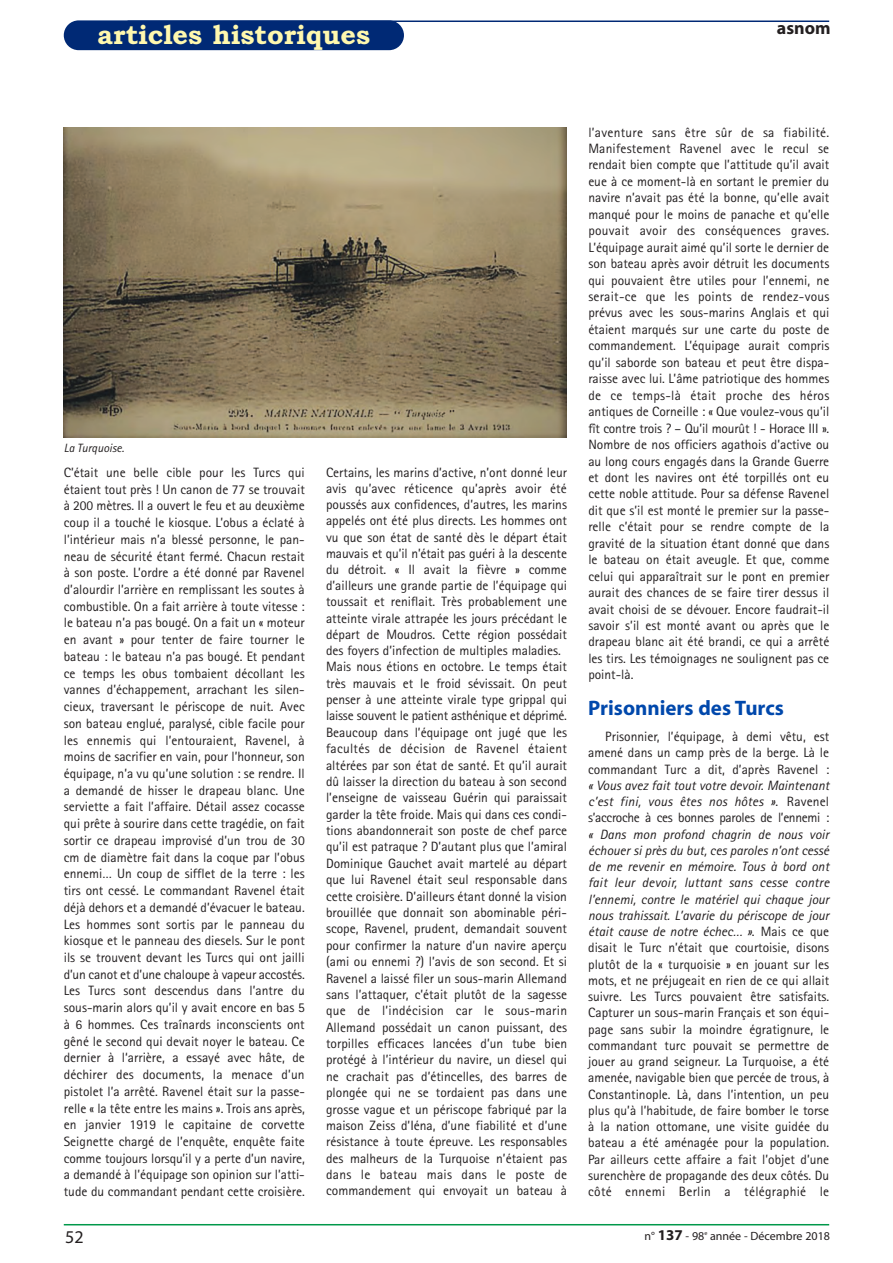
<style>
.page{position:relative;width:893px;height:1263px;background:#fff}
.page>*{position:absolute;margin:0;border:0;box-sizing:border-box;transform-origin:0 0}
.t1{font:700 27px "Bookman Old Style";color:#fff8ae}
.t2{font:700 21px "Myriad";color:#0048ac}
.t3{font:700 18px "Myriad";color:#231f20}
.t4{font:18px "Myriad";color:#231f20}
.t5{font:13.5px/16.4px "Rotis Sans Serif";color:#231f20;text-align:justify}
.t6{font:italic 13.5px/16.2px "Rotis Sans Serif";color:#231f20;text-align:justify}
.t7{font:12px "Myriad";color:#231f20}
.t8{font:italic 12px "Rotis Sans Serif";color:#231f20}
.s1{font-style:normal}
.s2{font-style:italic}
.s3{font-weight:700;font-size:15px}
</style>
<div class="page">
<hr style="left:64px;top:1224px;width:765px;height:1px;background:#00984a">
<hr style="left:128px;top:21px;width:701px;height:1px;background:#002975">
<div style="left:64px;top:20px;width:340px;height:30px;background:#002975;border-radius:15px"></div>
<img style="left:64px;top:128px;width:503px;height:309px">
<h1 class="t1" style="left:98px;top:19px;width:274px">articles historiques</h1>
<h3 class="t3" style="left:777px;top:21px;width:55px">asnom</h3>
<p class="t8" style="left:64px;top:443px;width:62px">La Turquoise.</p>
<p class="t5" style="left:64px;top:465px;width:243px;line-height:16.8px">C’était une belle cible pour les Turcs qui étaient tout près ! Un canon de 77 se trouvait à 200 mètres. Il a ouvert le feu et au deuxième coup il a touché le kiosque. L’obus a éclaté à l’intérieur mais n’a blessé personne, le pan&shy;neau de sécurité étant fermé. Chacun restait à son poste. L’ordre a été donné par Ravenel d’alourdir l’arrière en remplissant les soutes à combustible. On a fait arrière à toute vitesse : le bateau n’a pas bougé. On a fait un « moteur en avant » pour tenter de faire tourner le bateau : le bateau n’a pas bougé. Et pendant ce temps les obus tombaient décollant les vannes d’échappement, arrachant les silen&shy;cieux, traversant le périscope de nuit. Avec son bateau englué, paralysé, cible facile pour les ennemis qui l’entouraient, Ravenel, à moins de sacrifier en vain, pour l’honneur, son équipage, n’a vu qu’une solution : se rendre. Il a demandé de hisser le drapeau blanc. Une serviette a fait l’affaire. Détail assez cocasse qui prête à sourire dans cette tragédie, on fait sortir ce drapeau improvisé d’un trou de 30 cm de diamètre fait dans la coque par l’obus ennemi… Un coup de sifflet de la terre : les tirs ont cessé. Le commandant Ravenel était déjà dehors et a demandé d’évacuer le bateau.<br>Les hommes sont sortis par le panneau du kiosque et le panneau des diesels. Sur le pont ils se trouvent devant les Turcs qui ont jailli d’un canot et d’une chaloupe à vapeur accostés.<br>Les Turcs sont descendus dans l’antre du sous-marin alors qu’il y avait encore en bas 5 à 6 hommes. Ces traînards inconscients ont gêné le second qui devait noyer le bateau. Ce dernier à l‘arrière, a essayé avec hâte, de déchirer des documents, la menace d’un pistolet l’a arrêté. Ravenel était sur la passe&shy;relle « la tête entre les mains ». Trois ans après, en janvier 1919 le capitaine de corvette Seignette chargé de l’enquête, enquête faite comme toujours lorsqu’il y a perte d’un navire, a demandé à l’équipage son opinion sur l’atti&shy;tude du commandant pendant cette croisière.</p>
<p class="t5" style="left:326px;top:465px;width:243px;text-align:left">Certains, les marins d’active, n’ont donné leur avis qu’avec réticence qu’après avoir été poussés aux confidences, d’autres, les marins appelés ont été plus directs. Les hommes ont vu que son état de santé dès le départ était mauvais et qu’il n’était pas guéri à la descente du détroit. « Il avait la fièvre » comme d’ailleurs une grande partie de l’équipage qui toussait et reniflait. Très probablement une atteinte virale attrapée les jours précédant le départ de Moudros. Cette région possédait des foyers d’infection de multiples maladies.<br>Mais nous étions en octobre. Le temps était très mauvais et le froid sévissait. On peut penser à une atteinte virale type grippal qui laisse souvent le patient asthénique et déprimé.<br>Beaucoup dans l’équipage ont jugé que les facultés de décision de Ravenel étaient altérées par son état de santé. Et qu’il aurait dû laisser la direction du bateau à son second l’enseigne de vaisseau Guérin qui paraissait garder la tête froide. Mais qui dans ces condi&shy;tions abandonnerait son poste de chef parce qu’il est patraque ? D’autant plus que l’amiral Dominique Gauchet avait martelé au départ que lui Ravenel était seul responsable dans cette croisière. D’ailleurs étant donné la vision brouillée que donnait son abominable péri&shy;scope, Ravenel, prudent, demandait souvent pour confirmer la nature d’un navire aperçu (ami ou ennemi ?) l’avis de son second. Et si Ravenel a laissé filer un sous-marin Allemand sans l’attaquer, c’était plutôt de la sagesse que de l’indécision car le sous-marin Allemand possédait un canon puissant, des torpilles efficaces lancées d’un tube bien protégé à l’intérieur du navire, un diesel qui ne crachait pas d’étincelles, des barres de plongée qui ne se tordaient pas dans une grosse vague et un périscope fabriqué par la maison Zeiss d’Iéna, d’une fiabilité et d’une résistance à toute épreuve. Les responsables des malheurs de la Turquoise n’étaient pas dans le bateau mais dans le poste de commandement qui envoyait un bateau à</p>
<p class="t5" style="left:588px;top:125px;width:243px">l’aventure sans être sûr de sa fiabilité.<br>Manifestement Ravenel avec le recul se rendait bien compte que l’attitude qu’il avait eue à ce moment-là en sortant le premier du navire n’avait pas été la bonne, qu’elle avait manqué pour le moins de panache et qu’elle pouvait avoir des conséquences graves.<br>L’équipage aurait aimé qu’il sorte le dernier de son bateau après avoir détruit les documents qui pouvaient être utiles pour l’ennemi, ne serait-ce que les points de rendez-vous prévus avec les sous-marins Anglais et qui étaient marqués sur une carte du poste de commandement. L’équipage aurait compris qu’il saborde son bateau et peut être dispa&shy;raisse avec lui. L’âme patriotique des hommes de ce temps-là était proche des héros antiques de Corneille : « Que voulez-vous qu’il fît contre trois ? – Qu’il mourût ! - Horace III ».<br>Nombre de nos officiers agathois d’active ou au long cours engagés dans la Grande Guerre et dont les navires ont été torpillés ont eu cette noble attitude. Pour sa défense Ravenel dit que s’il est monté le premier sur la passe&shy;relle c’était pour se rendre compte de la gravité de la situation étant donné que dans le bateau on était aveugle. Et que, comme celui qui apparaîtrait sur le pont en premier aurait des chances de se faire tirer dessus il avait choisi de se dévouer. Encore faudrait-il savoir s’il est monté avant ou après que le drapeau blanc ait été brandi, ce qui a arrêté les tirs. Les témoignages ne soulignent pas ce point-là.</p>
<h2 class="t2" style="left:588px;top:700px;width:197px">Prisonniers des Turcs</h2>
<p class="t5" style="left:588px;top:730px;width:243px;text-indent:17px">Prisonnier, l’équipage, à demi vêtu, est amené dans un camp près de la berge. Là le commandant Turc a dit, d’après Ravenel :</p>
<p class="t6" style="left:588px;top:778px;width:243px">« Vous avez fait tout votre devoir. Maintenant c’est fini, vous êtes nos hôtes »<span class="s1">. Ravenel s’accroche à ces bonnes paroles de l’ennemi :</span></p>
<p class="t5" style="left:588px;top:827px;width:243px"><span class="s2">« Dans mon profond chagrin de nous voir échouer si près du but, ces paroles n’ont cessé de me revenir en mémoire. Tous à bord ont fait leur devoir, luttant sans cesse contre l’ennemi, contre le matériel qui chaque jour nous trahissait. L’avarie du périscope de jour était cause de notre échec… »</span>. Mais ce que disait le Turc n’était que courtoisie, disons plutôt de la « turquoisie » en jouant sur les mots, et ne préjugeait en rien de ce qui allait suivre. Les Turcs pouvaient être satisfaits.<br>Capturer un sous-marin Français et son équi&shy;page sans subir la moindre égratignure, le commandant turc pouvait se permettre de jouer au grand seigneur. La Turquoise, a été amenée, navigable bien que percée de trous, à Constantinople. Là, dans l’intention, un peu plus qu’à l’habitude, de faire bomber le torse à la nation ottomane, une visite guidée du bateau a été aménagée pour la population.<br>Par ailleurs cette affaire a fait l’objet d’une surenchère de propagande des deux côtés. Du côté ennemi Berlin a télégraphié le</p>
<h3 class="t4" style="left:65px;top:1230px;width:20px">52</h3>
<p class="t7" style="left:644px;top:1231px;width:187px">n° <span class="s3">137</span> - 98<sup>e</sup> année - Décembre 2018</p>
</div>
